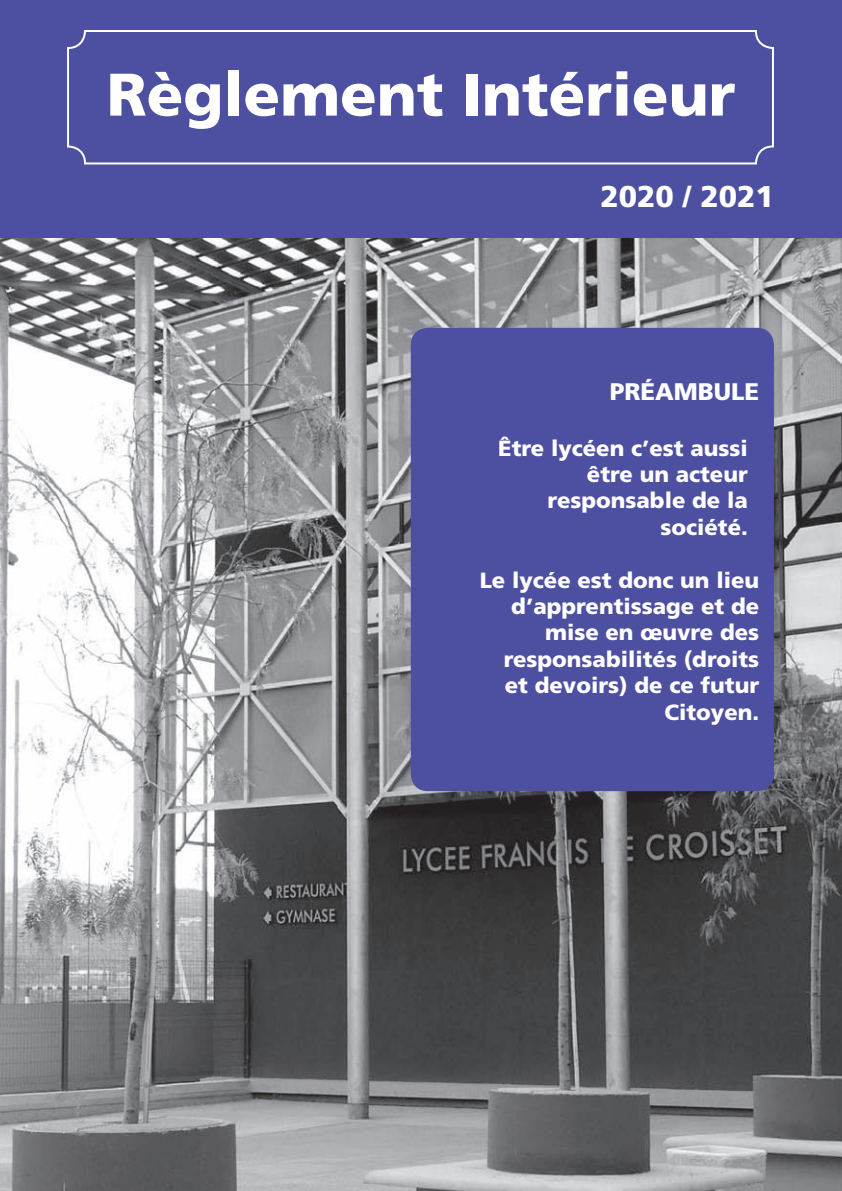
<style>
.page{position:relative;width:842px;height:1191px;background:#fff}
.page>*{position:absolute;margin:0;border:0;box-sizing:border-box;transform-origin:0 0}
.t1{font:900 60px "Frutiger";color:#fff}
.t2{font:900 30px "Frutiger";color:#fff}
.t3{font:900 24px "Frutiger";color:#fff}
.t4{font:900 22px/26.4px "Frutiger";color:#fff;text-align:right}
</style>
<div class="page">
<div style="left:0;top:0;width:842px;height:238px;background:#4d4fa1"></div>
<img style="left:0;top:238px;width:842px;height:953px">
<div style="left:67px;top:30px;width:707px;height:134px;border:2px solid #fff;border-radius:17px"></div>
<div style="left:411px;top:328px;width:363px;height:463px;background:#4d4fa1;border-radius:17px"></div>
<h1 class="t1" style="left:107px;top:58px;width:630px">Règlement Intérieur</h1>
<h2 class="t2" style="left:600px;top:178px;width:175px">2020 / 2021</h2>
<p class="t3" style="left:610px;top:377px;width:151px">PRéAMBULE</p>
<p class="t4" style="left:498px;top:434px;width:251px">être lycéen c’est aussi être un acteur responsable de la société.</p>
<p class="t4" style="left:480px;top:566px;width:281px">Le lycée est donc un lieu d’apprentissage et de mise en œuvre des responsabilités (droits et devoirs) de ce futur<br>Citoyen.</p>
</div>
